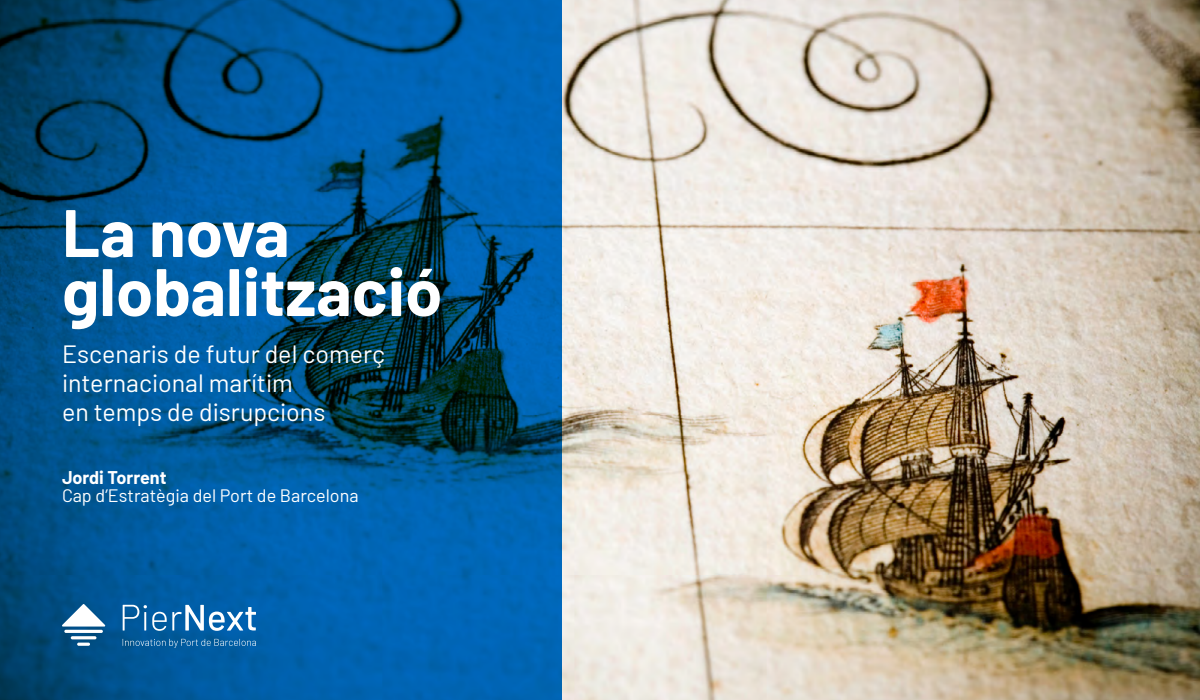
<style>
.page{position:relative;width:1200px;height:700px;background:#fff}
.page>*{position:absolute;margin:0;border:0;box-sizing:border-box;transform-origin:0 0}
.t1{font:700 67px/59px "Barlow";color:#fff}
.t2{font:25px/29px "Barlow";color:#fff}
.t3{font:18px "Barlow";color:#fff}
.t4{font:700 18px "Barlow";color:#fff}
</style>
<div class="page">
<img style="left:562px;top:0;width:638px;height:700px">
<svg style="left:0;top:0;width:562px;height:700px;background:#005490"></svg>
<svg style="left:123px;top:605px;width:133px;height:26px"></svg>
<svg style="left:123px;top:639px;width:133px;height:9px"></svg>
<svg style="left:62px;top:604px;width:44px;height:23px"></svg>
<hr style="left:64px;top:630px;width:39px;height:3px;background:#fff;border-radius:2px">
<hr style="left:71px;top:636px;width:25px;height:3px;background:#fff;border-radius:2px">
<svg style="left:77px;top:643px;width:13px;height:3px"></svg>
<h1 class="t1" style="left:62px;top:203px;width:382px">La nova globalització</h1>
<p class="t2" style="left:62px;top:339px;width:325px">Escenaris de futur del comerç internacional marítim<br>en temps de disrupcions</p>
<p class="t4" style="left:62px;top:466px;width:106px">Jordi Torrent</p>
<p class="t3" style="left:62px;top:484px;width:298px">Cap d’Estratègia del Port de Barcelona</p>
</div>
